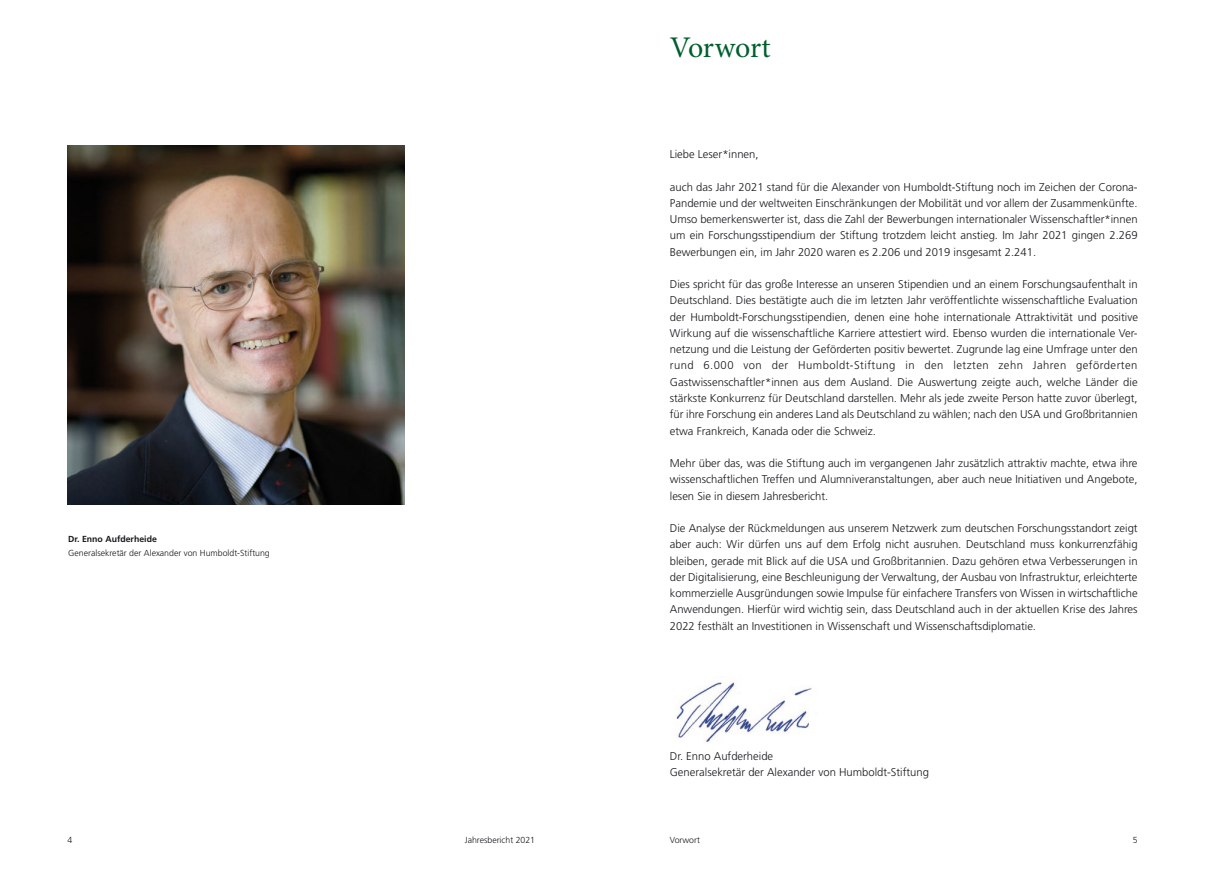
<style>
.page{position:relative;width:1205px;height:876px;background:#fff}
.page>*{position:absolute;margin:0;border:0;box-sizing:border-box;transform-origin:0 0}
.t1{font:30px "Minion Pro";letter-spacing:-.01em;color:#005e2d}
.t2{font:300 11.25px/16.2px "Frutiger LT Std";color:#1a171c;text-align:justify}
.t3{font:300 8.75px "Frutiger LT Std";color:#1a171c}
.t4{font:700 8.75px "Frutiger LT Std";color:#1a171c}
</style>
<div class="page">
<img style="left:676px;top:681px;width:136px;height:61px">
<img style="left:67px;top:145px;width:337px;height:359px">
<p class="t4" style="left:68px;top:533px;width:90px">Dr. Enno Aufderheide</p>
<p class="t3" style="left:68px;top:547px;width:203px">Generalsekretär der Alexander von Humboldt-Stiftung</p>
<h1 class="t1" style="left:670px;top:30px;width:102px">Vorwort</h1>
<p class="t2" style="left:670px;top:146px;width:90px">Liebe Leser*innen,</p>
<p class="t2" style="left:670px;top:179px;width:469px">auch das Jahr 2021 stand für die Alexander von Humboldt-Stiftung noch im Zeichen der Corona-Pandemie und der weltweiten Einschränkungen der Mobilität und vor allem der Zusammenkünfte.<br>Umso bemerkenswerter ist, dass die Zahl der Bewerbungen internationaler Wissenschaftler*innen um ein Forschungsstipendium der Stiftung trotzdem leicht anstieg. Im Jahr 2021 gingen 2.269<br>Bewerbungen ein, im Jahr 2020 waren es 2.206 und 2019 insgesamt 2.241.</p>
<p class="t2" style="left:670px;top:276px;width:470px">Dies spricht für das große Interesse an unseren Stipendien und an einem Forschungsaufenthalt in Deutschland. Dies bestätigte auch die im letzten Jahr veröffentlichte wissenschaftliche Evaluation der Humboldt-Forschungsstipendien, denen eine hohe internationale Attraktivität und positive Wirkung auf die wissenschaftliche Karriere attestiert wird. Ebenso wurden die internationale Ver&shy;netzung und die Leistung der Geförderten positiv bewertet. Zugrunde lag eine Umfrage unter den rund 6.000 von der Humboldt-Stiftung in den letzten zehn Jahren geförderten Gastwissenschaftler*innen aus dem Ausland. Die Auswertung zeigte auch, welche Länder die stärkste Konkurrenz für Deutschland darstellen. Mehr als jede zweite Person hatte zuvor überlegt, für ihre Forschung ein anderes Land als Deutschland zu wählen; nach den USA und Großbritannien etwa Frankreich, Kanada oder die Schweiz.</p>
<p class="t2" style="left:670px;top:455px;width:469px">Mehr über das, was die Stiftung auch im vergangenen Jahr zusätzlich attraktiv machte, etwa ihre wissenschaftlichen Treffen und Alumniveranstaltungen, aber auch neue Initiativen und Angebote, lesen Sie in diesem Jahresbericht.</p>
<p class="t2" style="left:670px;top:520px;width:469px">Die Analyse der Rückmeldungen aus unserem Netzwerk zum deutschen Forschungsstandort zeigt aber auch: Wir dürfen uns auf dem Erfolg nicht ausruhen. Deutschland muss konkurrenzfähig bleiben, gerade mit Blick auf die USA und Großbritannien. Dazu gehören etwa Verbesserungen in der Digitalisierung, eine Beschleunigung der Verwaltung, der Ausbau von Infrastruktur, erleichterte kommerzielle Ausgründungen sowie Impulse für einfachere Transfers von Wissen in wirtschaftliche Anwendungen. Hierfür wird wichtig sein, dass Deutschland auch in der aktuellen Krise des Jahres 2022 festhält an Investitionen in Wissenschaft und Wissenschaftsdiplomatie.</p>
<p class="t2" style="left:670px;top:747px;width:261px">Dr. Enno Aufderheide<br>Generalsekretär der Alexander von Humboldt-Stiftung</p>
<p class="t3" style="left:67px;top:834px;width:6px">4</p>
<p class="t3" style="left:465px;top:834px;width:72px">Jahresbericht 2021</p>
<p class="t3" style="left:670px;top:834px;width:32px">Vorwort</p>
<p class="t3" style="left:1133px;top:834px;width:6px">5</p>
</div>
